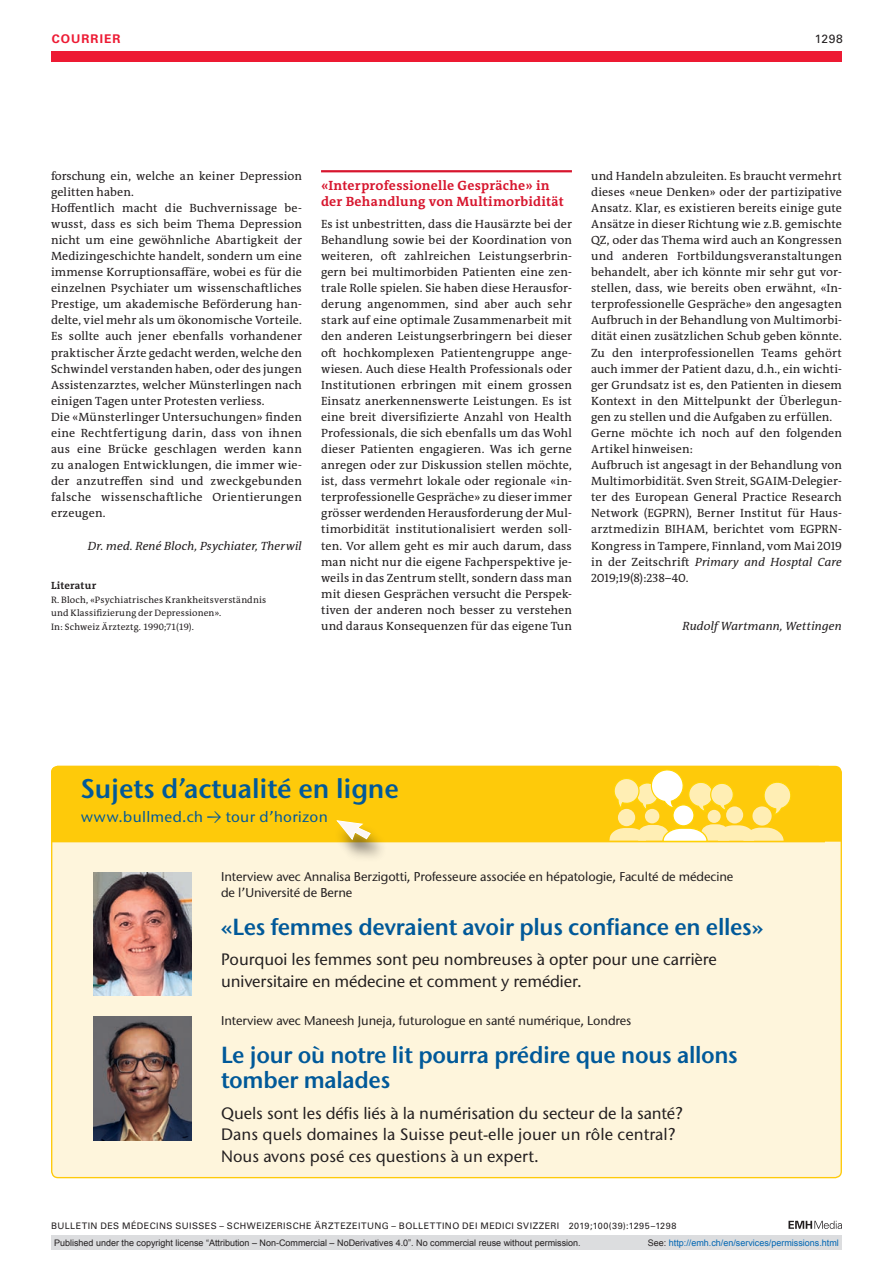
<style>
.page{position:relative;width:893px;height:1263px;background:#fff}
.page>*{position:absolute;margin:0;border:0;box-sizing:border-box;transform-origin:0 0}
.t1{font:600 27px "Stone Sans ITC Std";letter-spacing:-.005em;color:#015999}
.t2{font:600 23.25px/25.5px "Stone Sans ITC Std";letter-spacing:-.015em;color:#015999}
.t3{font:500 16.5px/21.5px "Stone Sans ITC Std";letter-spacing:-.005em;color:#231f20}
.t4{font:500 15px "Stone Sans ITC Std";letter-spacing:.02em;color:#015999}
.t5{font:700 13.5px/16px "The Antiqua B W7";letter-spacing:.015em;color:#d7162e}
.t6{font:500 12.75px/16.5px "Stone Sans ITC Std";letter-spacing:-.005em;color:#231f20}
.t7{font:12px/16px "The Antiqua B W5 Plain";letter-spacing:.01em;color:#231f20}
.t8{font:italic 12px "The Antiqua B W5 Plain";letter-spacing:.01em;color:#231f20}
.t9{font:700 12px "Univers LT Std";letter-spacing:.085em;color:#ed1a33}
.t10{font:12px "Univers LT Std";color:#231f20}
.t11{font:700 10.5px "The Antiqua B W7";letter-spacing:.02em;color:#231f20}
.t12{font:9.3px/13.5px "The Antiqua B W5 Plain";letter-spacing:.02em;color:#231f20}
.t13{font:9px "Arial";color:#231f20}
.t14{font:9px "Univers LT Std";letter-spacing:.05em;color:#231f20}
.t15{font:9px "Arial";color:#0166b3}
.s1{font-style:italic}
.s2{font-family:"The Antiqua B W5 Plain";font-weight:400}
.s3{color:#231f20}
</style>
<div class="page">
<svg style="left:788px;top:1221px;width:54px;height:8px"></svg>
<hr style="left:321px;top:170px;width:251px;height:2px;background:#d7162e">
<div style="left:51px;top:51px;width:791px;height:11px;background:#ed1a33"></div>
<div style="left:52px;top:766px;width:789px;height:411px;background:#fef5dc;border-radius:6px"></div>
<svg style="left:51px;top:765px;width:775px;height:78px;background:#fee697"></svg>
<div style="left:52px;top:766px;width:789px;height:76px;background:#feca0a"></div>
<svg style="left:761px;top:779px;width:33px;height:38px"></svg>
<svg style="left:612px;top:767px;width:124px;height:46px;background:#fedc5b"></svg>
<div style="left:708px;top:810px;width:13px;height:13px;background:#ffeeb4;border-radius:50%"></div>
<div style="left:726px;top:806px;width:17px;height:17px;background:#ffeeb4;border-radius:50%"></div>
<div style="left:645px;top:809px;width:14px;height:14px;background:#ffeeb4;border-radius:50%"></div>
<div style="left:618px;top:809px;width:17px;height:17px;background:#ffeeb4;border-radius:50%"></div>
<div style="left:673px;top:805px;width:21px;height:21px;background:#fff;border-radius:50%"></div>
<div style="left:672px;top:804px;width:23px;height:22px;border:1px solid #fed304;border-radius:50%"></div>
<svg style="left:609px;top:824px;width:175px;height:18px;background:#fee68b"></svg>
<div style="left:752px;top:806px;width:20px;height:20px;background:#ffeeb4;border-radius:50%"></div>
<div style="left:333px;top:822px;width:55px;height:41px;background:#231f20;opacity:.6"></div>
<svg style="left:336px;top:819px;width:36px;height:22px"></svg>
<img style="left:94px;top:872px;width:97px;height:124px">
<img style="left:94px;top:1017px;width:97px;height:123px">
<div style="left:51px;top:1235px;width:791px;height:15px;background:#dcdddf"></div>
<p class="t9" style="left:52px;top:31px;width:70px">COURRIER</p>
<p class="t10" style="left:815px;top:31px;width:29px">1298</p>
<p class="t7" style="left:51px;top:168px;width:252px">forschung ein, welche an keiner Depression gelitten haben.<br>Hoffentlich macht die Buchvernissage be&shy;wusst, dass es sich beim Thema Depression nicht um eine gewöhnliche Abartigkeit der Medizingeschichte handelt, sondern um eine immense Korruptionsaffäre, wobei es für die einzelnen Psychiater um wissenschaftliches Prestige, um akademische Beförderung han&shy;delte, viel mehr als um ökonomische Vorteile.<br>Es sollte auch jener ebenfalls vorhandener praktischer Ärzte gedacht werden, welche den Schwindel verstanden haben, oder des jungen Assistenzarztes, welcher Münsterlingen nach einigen Tagen unter Protesten verliess.<br>Die «Münsterlinger Untersuchungen» finden eine Rechtfertigung darin, dass von ihnen aus eine Brücke geschlagen werden kann zu analogen Entwicklungen, die immer wie&shy;der anzutreffen sind und zweckgebunden falsche wissenschaftliche Orientierungen erzeugen.</p>
<p class="t8" style="left:88px;top:538px;width:216px">Dr. med. René Bloch, Psychiater, Therwil</p>
<p class="t11" style="left:51px;top:579px;width:47px">Literatur</p>
<p class="t12" style="left:51px;top:593px;width:217px">R. Bloch, «Psychiatrisches Krankheitsverständnis und Klassifizierung der Depressionen».<br>In: Schweiz Ärzteztg. 1990;71(19).</p>
<p class="t5" style="left:321px;top:177px;width:244px">«Interprofessionelle Gespräche» in der Behandlung von Multimorbidität</p>
<p class="t7" style="left:321px;top:216px;width:252px;text-align:justify">Es ist unbestritten, dass die Hausärzte bei der Behandlung sowie bei der Koordination von weiteren, oft zahlreichen Leistungserbrin&shy;gern bei multimorbiden Patienten eine zen&shy;trale Rolle spielen. Sie haben diese Herausfor&shy;derung angenommen, sind aber auch sehr stark auf eine optimale Zusammenarbeit mit den anderen Leistungserbringern bei dieser oft hochkomplexen Patientengruppe ange&shy;wiesen. Auch diese Health Professionals oder Institutionen erbringen mit einem grossen Einsatz anerkennenswerte Leistungen. Es ist eine breit diversifizierte Anzahl von Health Professionals, die sich ebenfalls um das Wohl dieser Patienten engagieren. Was ich gerne anregen oder zur Diskussion stellen möchte, ist, dass vermehrt lokale oder regionale «in&shy;terprofessionelle Gespräche» zu dieser immer grösser werdenden Herausforderung der Mul&shy;timorbidität institutionalisiert werden soll&shy;ten. Vor allem geht es mir auch darum, dass man nicht nur die eigene Fachperspektive je&shy;weils in das Zentrum stellt, sondern dass man mit diesen Gesprächen versucht die Perspek&shy;tiven der anderen noch besser zu verstehen und daraus Konsequenzen für das eigene Tun</p>
<p class="t7" style="left:591px;top:168px;width:252px">und Handeln abzuleiten. Es braucht vermehrt dieses «neue Denken» oder der partizipative Ansatz. Klar, es existieren bereits einige gute Ansätze in dieser Richtung wie z.B. gemischte QZ, oder das Thema wird auch an Kongressen und anderen Fortbildungsveranstaltungen behandelt, aber ich könnte mir sehr gut vor&shy;stellen, dass, wie bereits oben erwähnt, «In&shy;terprofessionelle Gespräche» den angesagten Aufbruch in der Behandlung von Multimorbi&shy;dität einen zusätzlichen Schub geben könnte.<br>Zu den interprofessionellen Teams gehört auch immer der Patient dazu, d.h., ein wichti&shy;ger Grundsatz ist es, den Patienten in diesem Kontext in den Mittelpunkt der Überlegun&shy;gen zu stellen und die Aufgaben zu erfüllen.<br>Gerne möchte ich noch auf den folgenden Artikel hinweisen:<br>Aufbruch ist angesagt in der Behandlung von Multimorbidität. Sven Streit, SGAIM-Delegier&shy;ter des European General Practice Research Network (EGPRN), Berner Institut für Haus&shy;arztmedizin BIHAM, berichtet vom EGPRN-Kongress in Tampere, Finnland, vom Mai 2019 in der Zeitschrift <span class="s1">Primary and Hosptal Care </span>2019;19(8):238–40.</p>
<p class="t8" style="left:682px;top:618px;width:161px">Rudolf Wartmann, Wettingen</p>
<h1 class="t1" style="left:81px;top:771px;width:320px">Sujets d’actualité en ligne</h1>
<p class="t4" style="left:81px;top:808px;width:249px">www.bullmed.ch <span class="s2">→</span> tour d’horizon</p>
<p class="t6" style="left:221px;top:868px;width:514px">Interview avec Annalisa Berzigotti, Professeure associée en hépatologie, Faculté de médecine de l’Université de Berne</p>
<h2 class="t2" style="left:221px;top:914px;width:544px">«Les femmes devraient avoir plus confiance en elles»</h2>
<h3 class="t3" style="left:221px;top:949px;width:497px">Pourquoi les femmes sont peu nombreuses à opter pour une carrière universitaire en médecine et comment y remédier.</h3>
<p class="t6" style="left:221px;top:1012px;width:412px">Interview avec Maneesh Juneja, futurologue en santé numérique, Londres</p>
<h2 class="t2" style="left:221px;top:1041px;width:518px">Le jour où notre lit pourra prédire que nous allons tomber malades</h2>
<h3 class="t3" style="left:221px;top:1102px;width:463px">Quels sont les défis liés à la numérisation du secteur de la santé?<br>Dans quels domaines la Suisse peut-elle jouer un rôle central?<br>Nous avons posé ces questions à un expert.</h3>
<p class="t14" style="left:51px;top:1220px;width:627px">BULLETIN DES MÉDECINS SUISSES – SCHWEIZERISCHE ÄRZTEZEITUNG – BOLLETTINO DEI MEDICI SVIZZERI 2019;100(39):1295–1298</p>
<p class="t13" style="left:54px;top:1237px;width:528px">Published under the copyright license “Attribution – Non-Commercial – NoDerivatives 4.0”. No commercial reuse without permission.</p>
<p class="t15" style="left:648px;top:1237px;width:193px"><span class="s3">See:</span> http://emh.ch/en/services/permissions.html</p>
</div>
